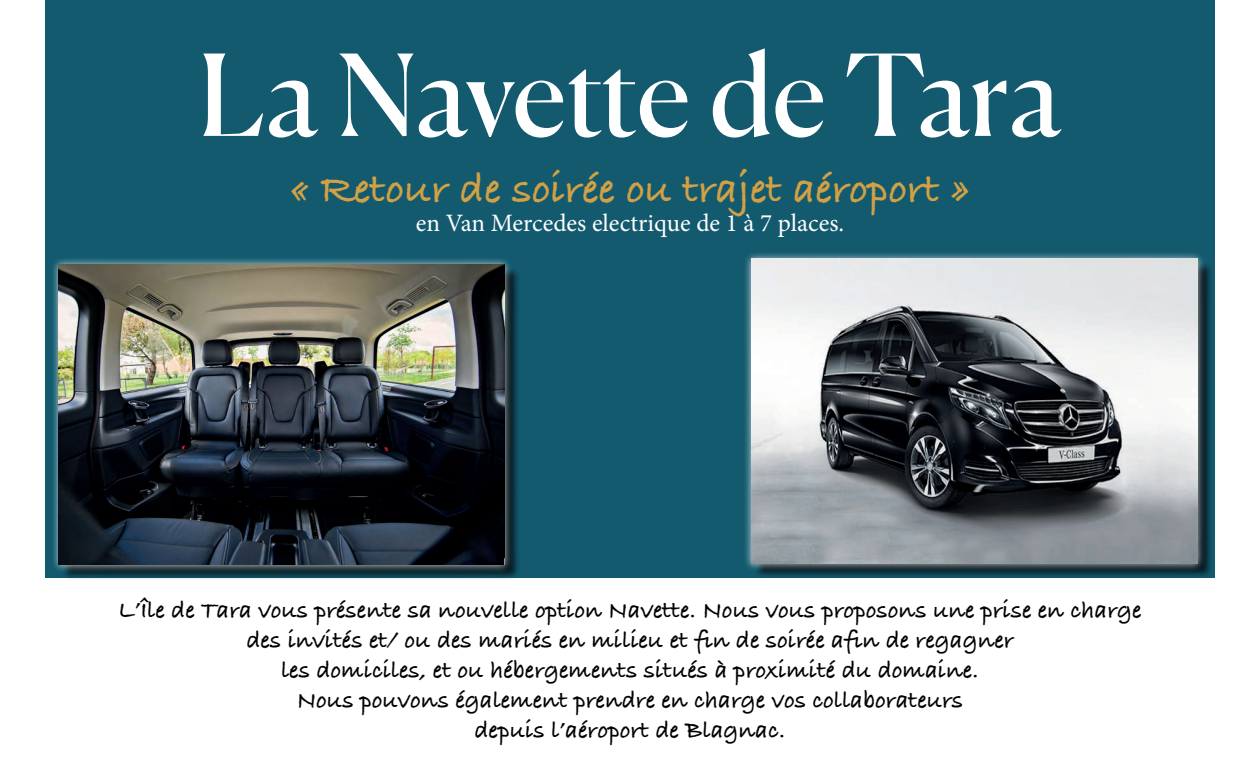
<style>
.page{position:relative;width:1260px;height:765px;background:#fff}
.page>*{position:absolute;margin:0;border:0;box-sizing:border-box;transform-origin:0 0}
.t1{font:112.5px "Canela";letter-spacing:-.005em;color:#fff}
.t2{font:700 43.75px "Bradley Hand ITCTT";color:#d2a145}
.t3{font:700 25px/30px "Bradley Hand ITCTT";color:#000;text-align:center}
.t4{font:25px "Minion Pro";color:#fff}
</style>
<div class="page">
<div style="left:45px;top:0;width:1170px;height:578px;background:#135a6f"></div>
<div style="left:60px;top:266px;width:460px;height:314px;background:#000;opacity:.75"></div>
<div style="left:51px;top:256px;width:462px;height:317px;background:#fff;opacity:.75"></div>
<img style="left:59px;top:264px;width:446px;height:301px">
<div style="left:753px;top:261px;width:460px;height:318px;background:#000;opacity:.75"></div>
<div style="left:743px;top:251px;width:463px;height:321px;background:#fff;opacity:.75"></div>
<img style="left:751px;top:259px;width:447px;height:304px">
<h1 class="t1" style="left:198px;top:8px;width:866px">La Navette de Tara</h1>
<h2 class="t2" style="left:291px;top:155px;width:680px">« Retour de soirée ou trajet aéroport »</h2>
<p class="t4" style="left:416px;top:206px;width:430px">en Van Mercedes electrique de 1 à 7 places.</p>
<p class="t3" style="left:118px;top:594px;width:1025px">L’Île de Tara vous présente sa nouvelle option Navette. Nous vous proposons une prise en charge des invités et/ ou des mariés en milieu et fin de soirée afin de regagner<br>les domiciles, et ou hébergements situés à proximité du domaine.<br>Nous pouvons également prendre en charge vos collaborateurs<br>depuis l’aéroport de Blagnac.</p>
</div>
